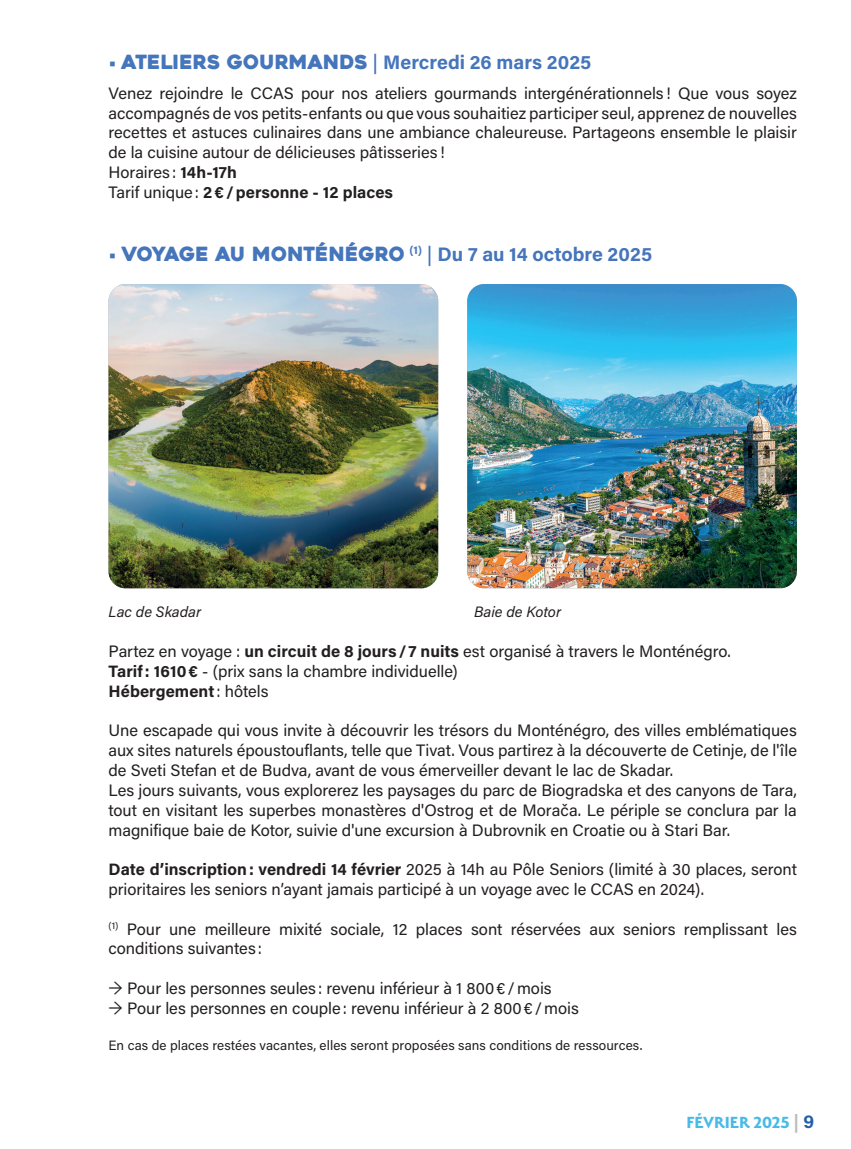
<style>
.page{position:relative;width:851px;height:1149px;background:#fff}
.page>*{position:absolute;margin:0;border:0;box-sizing:border-box;transform-origin:0 0}
.MON_TITRE_NIVEAU_1_ORANGE{font:700 19.5px "Acumin Pro";color:#4575bb}
.t1{font:700 18px "Serenity";color:#49bae8}
.MON_TITRE_NIVEAU_1_ORANGE-2{font:16.5px/19.8px "Acumin Pro";color:#231f20;text-align:justify}
.MON_TITRE_NIVEAU_1_ORANGE-3{font:700 16.5px "Acumin Pro";letter-spacing:.005em;color:#231f20}
.MON_TITRE_NIVEAU_1_ORANGE-4{font:italic 15px "Acumin Pro";color:#231f20}
.MON_TITRE_NIVEAU_1_ORANGE-5{font:13.5px "Acumin Pro";letter-spacing:.005em;color:#231f20}
.s1{font-family:"Heavitas";font-weight:400}
.s2{font-weight:500}
.s3{font-weight:700}
.s4{font-weight:400}
.s5{font-family:"Acumin Pro";color:#bcbdc0}
.s6{font-family:"Acumin Pro";color:#225fa7}
</style>
<div class="page">
<img style="left:108px;top:284px;width:330px;height:304px">
<img style="left:467px;top:284px;width:329px;height:304px">
<p class="MON_TITRE_NIVEAU_1_ORANGE" style="left:108px;top:48px;width:484px">• <span class="s1">ATELIERS GOURMANDS</span> <span class="s2">|</span> Mercredi 26 mars 2025</p>
<p class="MON_TITRE_NIVEAU_1_ORANGE-2" style="left:108px;top:82px;width:689px">Venez rejoindre le CCAS pour nos ateliers gourmands intergénérationnels ! Que vous soyez accompagnés de vos petits-enfants ou que vous souhaitiez participer seul, apprenez de nouvelles recettes et astuces culinaires dans une ambiance chaleureuse. Partageons ensemble le plaisir de la cuisine autour de délicieuses pâtisseries !</p>
<p class="MON_TITRE_NIVEAU_1_ORANGE-2" style="left:108px;top:161px;width:130px">Horaires : <span class="s3">14h-17h</span></p>
<p class="MON_TITRE_NIVEAU_1_ORANGE-3" style="left:108px;top:180px;width:286px"><span class="s4">Tarif unique:</span> 2€/personne - 12 places</p>
<p class="MON_TITRE_NIVEAU_1_ORANGE" style="left:108px;top:240px;width:545px">• <span class="s1">VOYAGE AU MONTÉNÉGRO</span> <sup>(1)</sup> <span class="s2">|</span> Du 7 au 14 octobre 2025</p>
<p class="MON_TITRE_NIVEAU_1_ORANGE-4" style="left:108px;top:601px;width:94px">Lac de Skadar</p>
<p class="MON_TITRE_NIVEAU_1_ORANGE-4" style="left:474px;top:601px;width:89px">Baie de Kotor</p>
<p class="MON_TITRE_NIVEAU_1_ORANGE-2" style="left:108px;top:640px;width:623px">Partez en voyage : <span class="s3">un circuit de 8 jours/ 7 nuits</span> est organisé à travers le Monténégro.</p>
<p class="MON_TITRE_NIVEAU_1_ORANGE-2" style="left:108px;top:660px;width:351px"><span class="s3">Tarif: 1610€</span> - (prix sans la chambre individuelle)</p>
<p class="MON_TITRE_NIVEAU_1_ORANGE-3" style="left:108px;top:679px;width:161px">Hébergement<span class="s4">: hôtels</span></p>
<p class="MON_TITRE_NIVEAU_1_ORANGE-2" style="left:108px;top:719px;width:689px">Une escapade qui vous invite à découvrir les trésors du Monténégro, des villes emblématiques aux sites naturels époustouflants, telle que Tivat. Vous partirez à la découverte de Cetinje, de l'île de Sveti Stefan et de Budva, avant de vous émerveiller devant le lac de Skadar.</p>
<p class="MON_TITRE_NIVEAU_1_ORANGE-2" style="left:108px;top:779px;width:690px">Les jours suivants, vous explorerez les paysages du parc de Biogradska et des canyons de Tara, tout en visitant les superbes monastères d'Ostrog et de Morača. Le périple se conclura par la magnifique baie de Kotor, suivie d'une excursion à Dubrovnik en Croatie ou à Stari Bar.</p>
<p class="MON_TITRE_NIVEAU_1_ORANGE-2" style="left:108px;top:858px;width:689px"><span class="s3">Date d’inscription: vendredi 14 février</span> 2025 à 14h au Pôle Seniors (limité à 30 places, seront prioritaires les seniors n’ayant jamais participé à un voyage avec le CCAS en 2024).</p>
<p class="MON_TITRE_NIVEAU_1_ORANGE-2" style="left:108px;top:917px;width:689px"><sup>(1)</sup> Pour une meilleure mixité sociale, 12 places sont réservées aux seniors remplissant les conditions suivantes :</p>
<p class="MON_TITRE_NIVEAU_1_ORANGE-2" style="left:108px;top:977px;width:444px">→ Pour les personnes seules : revenu inférieur à 1 800€/mois</p>
<p class="MON_TITRE_NIVEAU_1_ORANGE-2" style="left:108px;top:997px;width:472px">→ Pour les personnes en couple: revenu inférieur à 2 800€/mois</p>
<p class="MON_TITRE_NIVEAU_1_ORANGE-5" style="left:108px;top:1035px;width:535px">En cas de places restées vacantes, elles seront proposées sans conditions de ressources.</p>
<p class="t1" style="left:686px;top:1112px;width:129px">FÉVRIER 2025 <span class="s5">|</span> <span class="s6">9</span></p>
</div>
